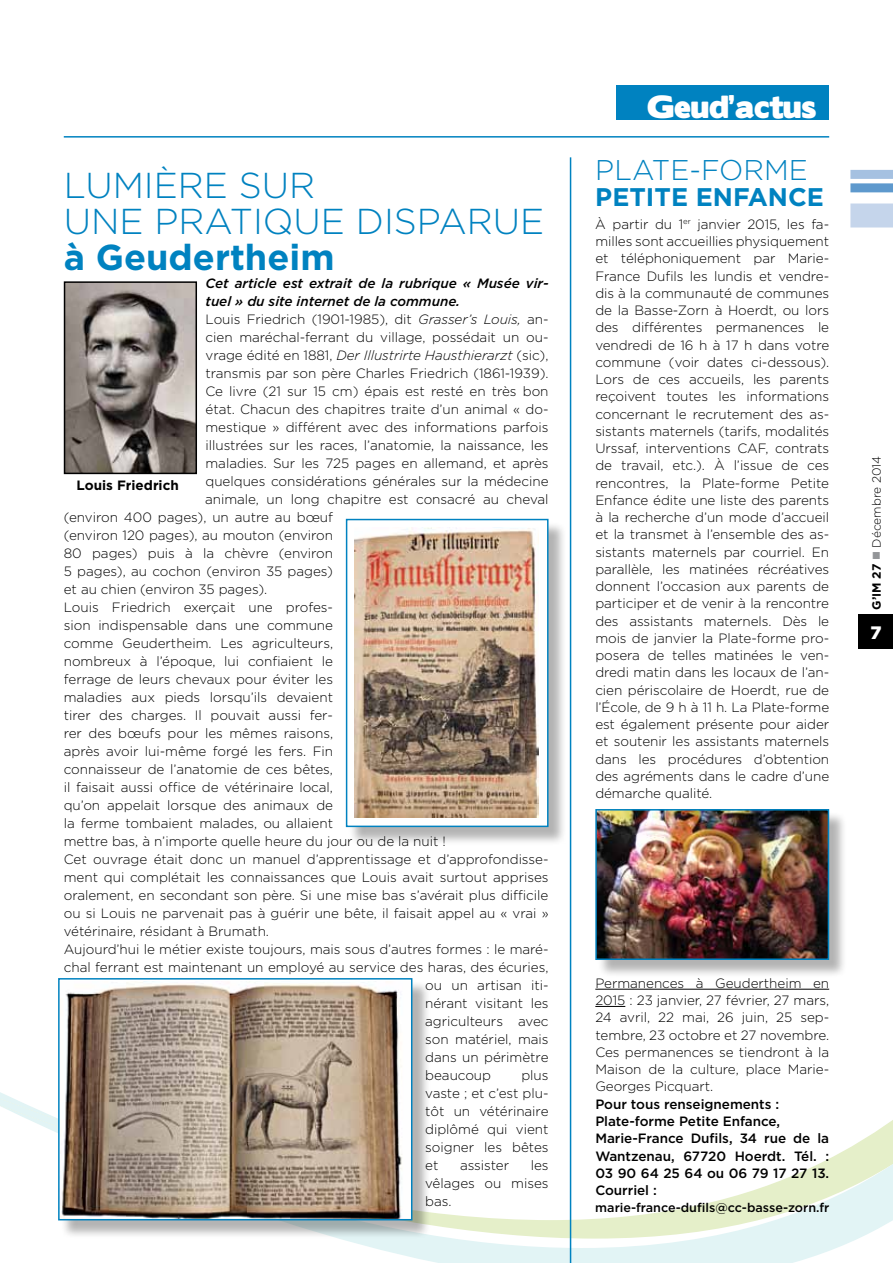
<style>
.page{position:relative;width:893px;height:1263px;background:#fff}
.page>*{position:absolute;margin:0;border:0;box-sizing:border-box;transform-origin:0 0}
.t1{font:300 36px "Gotham";color:#0082c0}
.t2{font:700 36px "Gotham";color:#0082c0}
.t3{font:300 28.5px "Gotham";color:#0082c0}
.t4{font:28.5px "Boris Black Bloxx";color:#fff}
.t5{font:700 25.5px "Gotham";color:#0082c0}
.t6{font:900 18px "Gotham";color:#fff}
.t7{font:300 13.5px/17.2px "Gotham";letter-spacing:-.005em;color:#000;text-align:justify}
.t8{font:500 13.5px/17.2px "Gotham";letter-spacing:-.005em;color:#000}
.t9{font:italic 500 13.5px "Gotham";letter-spacing:-.005em;color:#000}
.t10{font:italic 300 13.5px "Gotham";letter-spacing:-.005em;color:#000}
.t11{font:700 13.5px "Gotham";color:#000}
.t12{font:500 12.6px "Gotham";color:#000}
.t13{font:300 12px "Gotham";color:#000}
.s1{font-style:italic}
.s2{font-style:normal}
.s3{font-weight:700}
.s4{color:#939598}
</style>
<div class="page">
<svg style="left:58px;top:1066px;width:835px;height:197px"></svg>
<svg style="left:0;top:1080px;width:893px;height:85px"></svg>
<div style="left:859px;top:614px;width:34px;height:34px;background:#000"></div>
<hr style="left:595px;top:989px;width:234px;height:1px;background:#000">
<hr style="left:595px;top:1006px;width:30px;height:1px;background:#000">
<hr style="left:570px;top:157px;width:1px;height:1106px;background:#0082c0">
<hr style="left:64px;top:136px;width:765px;height:2px;background:#0082c0">
<div style="left:617px;top:85px;width:212px;height:34px;background:#0082c0"></div>
<img style="left:67px;top:284px;width:127px;height:187px">
<div style="left:64px;top:281px;width:133px;height:193px;border:2px solid #000"></div>
<div style="left:348px;top:521px;width:219px;height:325px;background:#000;opacity:.3"></div>
<div style="left:347px;top:519px;width:201px;height:307px;background:#fff"></div>
<img style="left:354px;top:527px;width:185px;height:290px">
<div style="left:346px;top:519px;width:203px;height:308px;border:2px solid #0082c0"></div>
<div style="left:60px;top:980px;width:371px;height:259px;background:#000;opacity:.3"></div>
<img style="left:61px;top:981px;width:348px;height:236px">
<div style="left:58px;top:978px;width:354px;height:242px;border:2px solid #0082c0"></div>
<div style="left:850px;top:183px;width:43px;height:9px;background:#5e99cd"></div>
<div style="left:850px;top:203px;width:43px;height:24px;background:#c5d5eb"></div>
<div style="left:850px;top:170px;width:43px;height:9px;background:#a5c1e1"></div>
<div style="left:598px;top:811px;width:250px;height:168px;background:#000;opacity:.3"></div>
<img style="left:598px;top:812px;width:228px;height:145px">
<div style="left:595px;top:809px;width:234px;height:151px;border:2px solid #0082c0"></div>
<h1 class="t1" style="left:64px;top:163px;width:43px">Lumi</h1>
<h1 class="t1" style="left:154px;top:163px;width:111px">ère sur</h1>
<h1 class="t1" style="left:64px;top:199px;width:26px">une</h1>
<h1 class="t1" style="left:154px;top:199px;width:25px">pratique</h1>
<h1 class="t1" style="left:356px;top:199px;width:24px">disparue</h1>
<h1 class="t2" style="left:64px;top:235px;width:272px">à Geudertheim</h1>
<p class="t9" style="left:206px;top:274px;width:345px">Cet article est extrait de la rubrique « Musée vir-</p>
<p class="t9" style="left:206px;top:292px;width:256px">tuel » du site internet de la commune.</p>
<p class="t7" style="left:206px;top:310px;width:345px">Louis Friedrich (1901-1985), dit <span class="s1">Grasser’s Louis,</span> an-</p>
<p class="t7" style="left:206px;top:328px;width:344px">cien maréchal-ferrant du village, possédait un ou-</p>
<p class="t10" style="left:206px;top:347px;width:344px"><span class="s2">vrage édité en 1881,</span> Der Illustrirte Hausthierarzt <span class="s2">(sic),</span></p>
<p class="t7" style="left:206px;top:364px;width:345px">transmis par son père Charles Friedrich (1861-1939).</p>
<p class="t7" style="left:206px;top:382px;width:344px">Ce livre (21 sur 15 cm) épais est resté en très bon</p>
<p class="t7" style="left:206px;top:400px;width:344px">état. Chacun des chapitres traite d’un animal « do-</p>
<p class="t7" style="left:206px;top:418px;width:345px">mestique » différent avec des informations parfois</p>
<p class="t7" style="left:206px;top:436px;width:344px">illustrées sur les races, l’anatomie, la naissance, les</p>
<p class="t7" style="left:206px;top:454px;width:345px">maladies. Sur les 725 pages en allemand, et après</p>
<p class="t7" style="left:206px;top:472px;width:344px">quelques considérations générales sur la médecine</p>
<p class="t7" style="left:205px;top:490px;width:345px">animale, un long chapitre est consacré au cheval</p>
<p class="t7" style="left:64px;top:508px;width:271px">(environ 400 pages), un autre au bœuf</p>
<p class="t7" style="left:64px;top:526px;width:271px">(environ 120 pages), au mouton (environ</p>
<p class="t7" style="left:64px;top:544px;width:271px">80 pages) puis à la chèvre (environ</p>
<p class="t7" style="left:64px;top:562px;width:271px">5 pages), au cochon (environ 35 pages)</p>
<p class="t7" style="left:64px;top:580px;width:205px">et au chien (environ 35 pages).</p>
<p class="t7" style="left:64px;top:598px;width:271px">Louis Friedrich exerçait une profes-</p>
<p class="t7" style="left:64px;top:616px;width:271px">sion indispensable dans une commune</p>
<p class="t7" style="left:64px;top:634px;width:271px">comme Geudertheim. Les agriculteurs,</p>
<p class="t7" style="left:64px;top:652px;width:271px">nombreux à l’époque, lui confiaient le</p>
<p class="t7" style="left:64px;top:670px;width:271px">ferrage de leurs chevaux pour éviter les</p>
<p class="t7" style="left:64px;top:688px;width:271px">maladies aux pieds lorsqu’ils devaient</p>
<p class="t7" style="left:64px;top:706px;width:271px">tirer des charges. Il pouvait aussi fer-</p>
<p class="t7" style="left:64px;top:724px;width:271px">rer des bœufs pour les mêmes raisons,</p>
<p class="t7" style="left:64px;top:742px;width:271px">après avoir lui-même forgé les fers. Fin</p>
<p class="t7" style="left:64px;top:760px;width:271px">connaisseur de l’anatomie de ces bêtes,</p>
<p class="t7" style="left:64px;top:778px;width:271px">il faisait aussi office de vétérinaire local,</p>
<p class="t7" style="left:64px;top:796px;width:271px">qu’on appelait lorsque des animaux de</p>
<p class="t7" style="left:64px;top:814px;width:271px">la ferme tombaient malades, ou allaient</p>
<p class="t7" style="left:64px;top:832px;width:383px">mettre bas, à n’importe quelle heure du jour ou de la nuit !</p>
<p class="t7" style="left:64px;top:850px;width:486px">Cet ouvrage était donc un manuel d’apprentissage et d’approfondisse-</p>
<p class="t7" style="left:64px;top:868px;width:486px">ment qui complétait les connaissances que Louis avait surtout apprises</p>
<p class="t7" style="left:64px;top:886px;width:486px">oralement, en secondant son père. Si une mise bas s’avérait plus difficile</p>
<p class="t7" style="left:64px;top:904px;width:486px">ou si Louis ne parvenait pas à guérir une bête, il faisait appel au « vrai »</p>
<p class="t7" style="left:64px;top:922px;width:207px">vétérinaire, résidant à Brumath.</p>
<p class="t7" style="left:64px;top:940px;width:486px">Aujourd’hui le métier existe toujours, mais sous d’autres formes : le maré-</p>
<p class="t7" style="left:64px;top:958px;width:486px">chal ferrant est maintenant un employé au service des haras, des écuries,</p>
<p class="t7" style="left:425px;top:976px;width:125px">ou un artisan iti-</p>
<p class="t7" style="left:425px;top:994px;width:125px">nérant visitant les</p>
<p class="t7" style="left:425px;top:1012px;width:125px">agriculteurs avec</p>
<p class="t7" style="left:425px;top:1030px;width:125px">son matériel, mais</p>
<p class="t7" style="left:425px;top:1048px;width:125px">dans un périmètre</p>
<p class="t7" style="left:425px;top:1066px;width:67px">beaucoup</p>
<p class="t11" style="left:77px;top:477px;width:104px">Louis Friedrich</p>
<p class="t7" style="left:425px;top:1066px;width:125px;line-height:18px;text-indent:96px">plus vaste ; et c’est plu&shy;tôt un vétérinaire diplômé qui vient soigner les bêtes et</p>
<p class="t7" style="left:425px;top:1156px;width:125px;line-height:18px;text-indent:105px">les vêlages ou mises bas.</p>
<p class="t7" style="left:460px;top:1156px;width:51px">assister</p>
<h2 class="t4" style="left:647px;top:86px;width:171px">Geud’actus</h2>
<h2 class="t3" style="left:595px;top:152px;width:38px">Plate</h2>
<h2 class="t3" style="left:689px;top:152px;width:34px">-forme</h2>
<h3 class="t5" style="left:595px;top:181px;width:172px">petite en fance</h3>
<p class="t7" style="left:595px;top:215px;width:235px">À partir du 1<sup>er</sup> janvier 2015, les fa&shy;milles sont accueillies physiquement et téléphoniquement par Marie-France Dufils les lundis et vendre&shy;dis à la communauté de communes de la Basse-Zorn à Hoerdt, ou lors des différentes permanences le vendredi de 16 h à 17 h dans votre commune (voir dates ci-dessous).<br>Lors de ces accueils, les parents reçoivent toutes les informations concernant le recrutement des as&shy;sistants maternels (tarifs, modalités Urssaf, interventions CAF, contrats de travail, etc.). À l’issue de ces rencontres, la Plate-forme Petite Enfance édite une liste des parents à la recherche d’un mode d’accueil et la transmet à l’ensemble des as&shy;sistants maternels par courriel. En parallèle, les matinées récréatives donnent l’occasion aux parents de participer et de venir à la rencontre des assistants maternels. Dès le mois de janvier la Plate-forme pro&shy;posera de telles matinées le ven&shy;dredi matin dans les locaux de l’an&shy;cien périscolaire de Hoerdt, rue de l’École, de 9 h à 11 h. La Plate-forme est également présente pour aider et soutenir les assistants maternels dans les procédures d’obtention des agréments dans le cadre d’une démarche qualité.</p>
<p class="t13" style="left:869px;top:610px;width:155px;rotate:-90deg"><span class="s3">G’IM 27</span> <span class="s4">■</span> Décembre 2014</p>
<h3 class="t6" style="left:870px;top:621px;width:13px">7</h3>
<p class="t7" style="left:595px;top:974px;width:235px">Permanences à Geudertheim en 2015 : 23 janvier, 27 février, 27 mars, 24 avril, 22 mai, 26 juin, 25 sep&shy;tembre, 23 octobre et 27 novembre.<br>Ces permanences se tiendront à la Maison de la culture, place Marie-Georges Picquart.</p>
<p class="t8" style="left:595px;top:1095px;width:235px">Pour tous renseignements :<br>Plate-forme Petite Enfance,<br>Marie-France Dufils, 34 rue de la<br>Wantzenau, 67720 Hoerdt. Tél. :<br>03 90 64 25 64 ou 06 79 17 27 13.<br>Courriel :</p>
<p class="t12" style="left:595px;top:1199px;width:236px">marie-france-dufils@cc-basse-zorn.fr</p>
</div>
